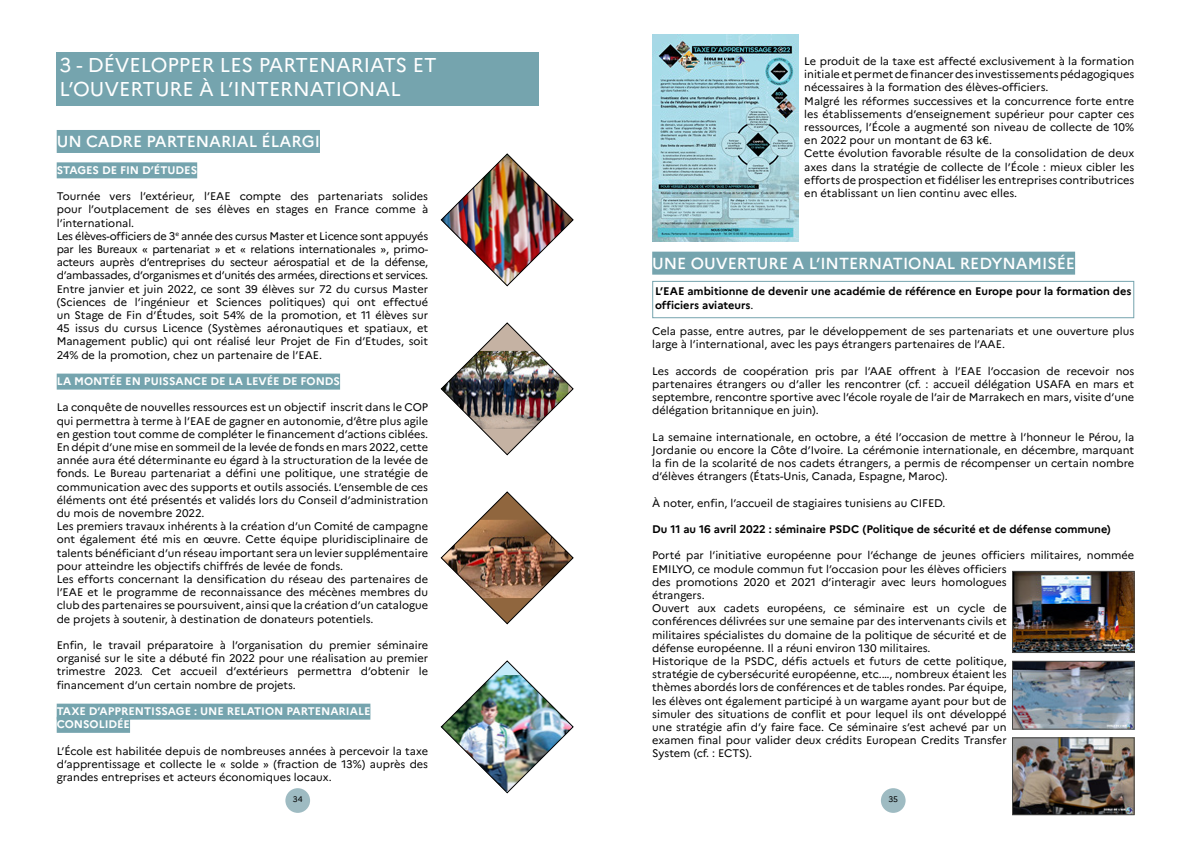
<style>
.page{position:relative;width:1191px;height:842px;background:#fff}
.page>*{position:absolute;margin:0;border:0;box-sizing:border-box;transform-origin:0 0}
.t1{font:20px/24px "Marianne";color:#fff}
.t2{font:500 16px "Marianne";color:#fff}
.t3{font:11px/13.2px "Marianne";color:#000}
.t4{font:700 11px/13.2px "Marianne";color:#000}
.t5{font:700 11px/13.2px "Marianne";color:#fff}
.t6{font:8.1px "Marianne";color:#000}
.s1{font-weight:400}
</style>
<div class="page">
<div style="left:285px;top:788px;width:25px;height:25px;background:#9ebbc2;border-radius:50%"></div>
<div style="left:881px;top:788px;width:24px;height:25px;background:#9ebbc2;border-radius:50%"></div>
<div style="left:57px;top:52px;width:482px;height:54px;background:#75a4ae"></div>
<div style="left:652px;top:252px;width:423px;height:23px;background:#75a4ae"></div>
<div style="left:57px;top:130px;width:263px;height:23px;background:#75a4ae"></div>
<div style="left:57px;top:162px;width:140px;height:16px;background:#75a4ae"></div>
<div style="left:57px;top:374px;width:283px;height:16px;background:#75a4ae"></div>
<div style="left:57px;top:704px;width:313px;height:16px;background:#75a4ae"></div>
<div style="left:57px;top:717px;width:73px;height:16px;background:#75a4ae"></div>
<img style="left:652px;top:35px;width:146px;height:207px">
<img style="left:441px;top:154px;width:132px;height:132px">
<img style="left:440px;top:322px;width:134px;height:133px">
<svg style="left:440px;top:491px;width:134px;height:133px"></svg>
<img style="left:440px;top:660px;width:134px;height:133px">
<img style="left:1014px;top:573px;width:118px;height:78px">
<div style="left:1012px;top:571px;width:122px;height:82px;border:1px solid #484846"></div>
<img style="left:1014px;top:663px;width:118px;height:64px">
<div style="left:1012px;top:661px;width:122px;height:68px;border:1px solid #484846"></div>
<img style="left:1014px;top:740px;width:118px;height:73px">
<div style="left:1012px;top:738px;width:122px;height:77px;border:1px solid #484846"></div>
<div style="left:652px;top:281px;width:482px;height:37px;border:1px solid #75a4ae"></div>
<h1 class="t1" style="left:60px;top:53px;width:379px">3 - DÉVELOPPER LES PARTENARIATS ET<br>L’OUVERTURE À L’INTERNATIONAL</h1>
<h2 class="t2" style="left:57px;top:132px;width:265px">UN CADRE PARTENARIAL ÉLARGI</h2>
<p class="t5" style="left:57px;top:163px;width:142px">STAGES DE FIN D’ÉTUDES</p>
<p class="t3" style="left:57px;top:190px;width:373px">Tournée vers l’extérieur, l’EAE compte des partenariats solides pour l’outplacement de ses élèves en stages en France comme à l’international.<br>Les élèves-officiers de 3<sup>e</sup> année des cursus Master et Licence sont appuyés par les Bureaux « partenariat » et « relations internationales », primo&shy;acteurs auprès d’entreprises du secteur aérospatial et de la défense, d’ambassades, d’organismes et d’unités des armées, directions et services.<br>Entre janvier et juin 2022, ce sont 39 élèves sur 72 du cursus Master (Sciences de l’ingénieur et Sciences politiques) qui ont effectué un Stage de Fin d’Études, soit 54% de la promotion, et 11 élèves sur 45 issus du cursus Licence (Systèmes aéronautiques et spatiaux, et Management public) qui ont réalisé leur Projet de Fin d’Etudes, soit 24% de la promotion, chez un partenaire de l’EAE.</p>
<p class="t5" style="left:57px;top:374px;width:285px">LA MONTÉE EN PUISSANCE DE LA LEVÉE DE FONDS</p>
<p class="t3" style="left:57px;top:401px;width:373px">La conquête de nouvelles ressources est un objectif inscrit dans le COP qui permettra à terme à l’EAE de gagner en autonomie, d’être plus agile en gestion tout comme de compléter le financement d’actions ciblées.<br>En dépit d’une mise en sommeil de la levée de fonds en mars 2022, cette année aura été déterminante eu égard à la structuration de la levée de fonds. Le Bureau partenariat a défini une politique, une stratégie de communication avec des supports et outils associés. L’ensemble de ces éléments ont été présentés et validés lors du Conseil d’administration du mois de novembre 2022.<br>Les premiers travaux inhérents à la création d’un Comité de campagne ont également été mis en œuvre. Cette équipe pluridisciplinaire de talents bénéficiant d’un réseau important sera un levier supplémentaire pour atteindre les objectifs chiffrés de levée de fonds.<br>Les efforts concernant la densification du réseau des partenaires de l’EAE et le programme de reconnaissance des mécènes membres du club des partenaires se poursuivent, ainsi que la création d’un catalogue de projets à soutenir, à destination de donateurs potentiels.</p>
<p class="t3" style="left:57px;top:638px;width:373px;text-align:justify">Enfin, le travail préparatoire à l’organisation du premier séminaire organisé sur le site a débuté fin 2022 pour une réalisation au premier trimestre 2023. Cet accueil d’extérieurs permettra d’obtenir le financement d’un certain nombre de projets.</p>
<p class="t5" style="left:57px;top:704px;width:315px">TAXE D’APPRENTISSAGE : UNE RELATION PARTENARIALE<br>CONSOLIDÉE</p>
<p class="t3" style="left:57px;top:744px;width:373px;text-align:justify">L’École est habilitée depuis de nombreuses années à percevoir la taxe d’apprentissage et collecte le « solde » (fraction de 13%) auprès des grandes entreprises et acteurs économiques locaux.</p>
<p class="t3" style="left:804px;top:54px;width:331px">Le produit de la taxe est affecté exclusivement à la formation initiale et permet de financer des investissements pédagogiques nécessaires à la formation des élèves-officiers.<br>Malgré les réformes successives et la concurrence forte entre les établissements d’enseignement supérieur pour capter ces ressources, l’École a augmenté son niveau de collecte de 10% en 2022 pour un montant de 63 k€.<br>Cette évolution favorable résulte de la consolidation de deux axes dans la stratégie de collecte de l’École : mieux cibler les efforts de prospection et fidéliser les entreprises contributrices en établissant un lien continu avec elles.</p>
<h2 class="t2" style="left:652px;top:253px;width:424px">UNE OUVERTURE A L’INTERNATIONAL REDYNAMISÉE</h2>
<p class="t4" style="left:655px;top:285px;width:478px">L’EAE ambitionne de devenir une académie de référence en Europe pour la formation des officiers aviateurs<span class="s1">.</span></p>
<p class="t3" style="left:652px;top:324px;width:483px">Cela passe, entre autres, par le développement de ses partenariats et une ouverture plus large à l’international, avec les pays étrangers partenaires de l’AAE.</p>
<p class="t3" style="left:652px;top:364px;width:483px;text-align:justify">Les accords de coopération pris par l’AAE offrent à l’EAE l’occasion de recevoir nos partenaires étrangers ou d’aller les rencontrer (cf. : accueil délégation USAFA en mars et septembre, rencontre sportive avec l’école royale de l’air de Marrakech en mars, visite d’une délégation britannique en juin).</p>
<p class="t3" style="left:652px;top:430px;width:483px;text-align:justify">La semaine internationale, en octobre, a été l’occasion de mettre à l’honneur le Pérou, la Jordanie ou encore la Côte d’Ivoire. La cérémonie internationale, en décembre, marquant la fin de la scolarité de nos cadets étrangers, a permis de récompenser un certain nombre d’élèves étrangers (États-Unis, Canada, Espagne, Maroc).</p>
<p class="t3" style="left:652px;top:496px;width:295px">À noter, enfin, l’accueil de stagiaires tunisiens au CIFED.</p>
<p class="t4" style="left:652px;top:522px;width:460px">Du 11 au 16 avril 2022 : séminaire PSDC (Politique de sécurité et de défense commune)</p>
<p class="t3" style="left:652px;top:549px;width:483px">Porté par l’initiative européenne pour l’échange de jeunes officiers militaires, nommée EMILYO, ce module commun fut l’occasion pour les élèves officiers<br>des promotions 2020 et 2021 d’interagir avec leurs homologues<br>étrangers.<br>Ouvert aux cadets européens, ce séminaire est un cycle de<br>conférences délivrées sur une semaine par des intervenants civils et<br>militaires spécialistes du domaine de la politique de sécurité et de<br>défense européenne. Il a réuni environ 130 militaires.<br>Historique de la PSDC, défis actuels et futurs de cette politique,<br>stratégie de cybersécurité européenne, etc.…, nombreux étaient les<br>thèmes abordés lors de conférences et de tables rondes. Par équipe,<br>les élèves ont également participé à un wargame ayant pour but de<br>simuler des situations de conflit et pour lequel ils ont développé<br>une stratégie afin d’y faire face. Ce séminaire s’est achevé par un<br>examen final pour valider deux crédits European Credits Transfer<br>System (cf. : ECTS).</p>
<p class="t6" style="left:293px;top:794px;width:11px">34</p>
<p class="t6" style="left:888px;top:794px;width:11px">35</p>
</div>
